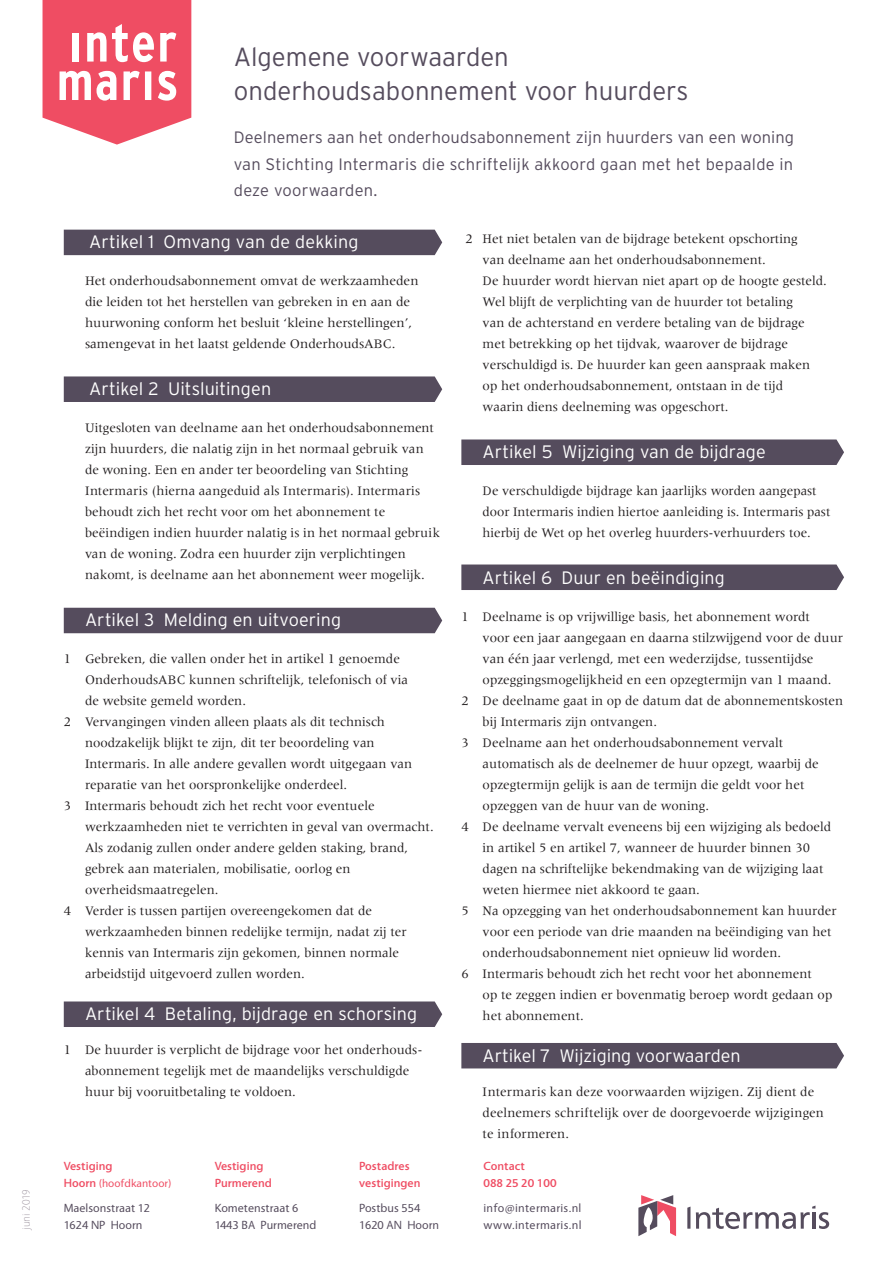
<style>
.page{position:relative;width:893px;height:1263px;background:#fff}
.page>*{position:absolute;margin:0;border:0;box-sizing:border-box;transform-origin:0 0}
.t1{font:300 26.25px/34.2px "Interstate";color:#554c5d}
.t2{font:300 18px "Interstate";letter-spacing:.005em;color:#fff}
.t3{font:300 16.5px/26.2px "Interstate";letter-spacing:.015em;color:#554c5d;text-align:justify}
.t4{font:13.5px/21px "Meridien LT Std";color:#231f20}
.t5{font:12px/16.5px "Vegur";color:#554c5d}
.t6{font:500 12px/16.5px "Vegur";color:#ef4d63}
.t7{font:12px "Vegur";letter-spacing:.025em;color:#554c5d}
.t8{font:11.25px "Vegur";color:#ef4d63}
.t9{font:300 11.25px "Vegur";letter-spacing:-.01em;color:#99909b}
.s1{font-weight:500;font-size:12px}
</style>
<div class="page">
<div style="left:64px;top:1001px;width:378px;height:26px;background:#554c5d"></div>
<div style="left:461px;top:1043px;width:383px;height:25px;background:#554c5d"></div>
<div style="left:461px;top:439px;width:383px;height:26px;background:#554c5d"></div>
<div style="left:461px;top:564px;width:383px;height:26px;background:#554c5d"></div>
<div style="left:64px;top:230px;width:378px;height:25px;background:#554c5d"></div>
<div style="left:64px;top:376px;width:378px;height:26px;background:#554c5d"></div>
<div style="left:64px;top:608px;width:378px;height:25px;background:#554c5d"></div>
<svg style="left:687px;top:1206px;width:3px;height:23px"></svg>
<svg style="left:696px;top:1205px;width:133px;height:24px"></svg>
<svg style="left:638px;top:1195px;width:38px;height:41px"></svg>
<svg style="left:43px;top:0;width:148px;height:145px"></svg>
<p class="t9" style="left:21px;top:1230px;width:42px;rotate:-90deg">juni 2019</p>
<h1 class="t1" style="left:234px;top:39px;width:456px">Algemene voorwaarden onderhoudsabonnement voor huurders</h1>
<p class="t3" style="left:234px;top:124px;width:562px">Deelnemers aan het onderhoudsabonnement zijn huurders van een woning van Stichting Intermaris die schriftelijk akkoord gaan met het bepaalde in deze voorwaarden.</p>
<h2 class="t2" style="left:89px;top:232px;width:271px">Artikel 1 Omvang van de dekking</h2>
<p class="t4" style="left:85px;top:270px;width:335px">Het onderhoudsabonnement omvat de werkzaamheden die leiden tot het herstellen van gebreken in en aan de huurwoning conform het besluit ‘kleine herstellingen’, samengevat in het laatst geldende OnderhoudsABC.</p>
<h2 class="t2" style="left:89px;top:379px;width:183px">Artikel 2 Uitsluitingen</h2>
<p class="t4" style="left:85px;top:417px;width:357px">Uitgesloten van deelname aan het onderhoudsabonnement zijn huurders, die nalatig zijn in het normaal gebruik van de woning. Een en ander ter beoordeling van Stichting Intermaris (hierna aangeduid als Intermaris). Intermaris behoudt zich het recht voor om het abonnement te beëindigen indien huurder nalatig is in het normaal gebruik van de woning. Zodra een huurder zijn verplichtingen nakomt, is deelname aan het abonnement weer mogelijk.</p>
<h2 class="t2" style="left:85px;top:610px;width:258px">Artikel 3 Melding en uitvoering</h2>
<p class="t4" style="left:64px;top:648px;width:338px">1 Gebreken, die vallen onder het in artikel 1 genoemde</p>
<p class="t4" style="left:85px;top:669px;width:324px">OnderhoudsABC kunnen schriftelijk, telefonisch of via</p>
<p class="t4" style="left:85px;top:690px;width:162px">de website gemeld worden.</p>
<p class="t4" style="left:64px;top:711px;width:323px">2 Vervangingen vinden alleen plaats als dit technisch</p>
<p class="t4" style="left:85px;top:732px;width:291px">noodzakelijk blijkt te zijn, dit ter beoordeling van</p>
<p class="t4" style="left:85px;top:753px;width:329px">Intermaris. In alle andere gevallen wordt uitgegaan van</p>
<p class="t4" style="left:85px;top:774px;width:264px">reparatie van het oorspronkelijke onderdeel.</p>
<p class="t4" style="left:64px;top:795px;width:312px">3 Intermaris behoudt zich het recht voor eventuele</p>
<p class="t4" style="left:85px;top:816px;width:350px">werkzaamheden niet te verrichten in geval van overmacht.</p>
<p class="t4" style="left:85px;top:837px;width:325px">Als zodanig zullen onder andere gelden staking, brand,</p>
<p class="t4" style="left:85px;top:858px;width:267px">gebrek aan materialen, mobilisatie, oorlog en</p>
<p class="t4" style="left:85px;top:879px;width:135px">overheidsmaatregelen.</p>
<p class="t4" style="left:64px;top:900px;width:310px">4 Verder is tussen partijen overeengekomen dat de</p>
<p class="t4" style="left:85px;top:921px;width:323px">werkzaamheden binnen redelijke termijn, nadat zij ter</p>
<p class="t4" style="left:85px;top:942px;width:316px">kennis van Intermaris zijn gekomen, binnen normale</p>
<p class="t4" style="left:85px;top:963px;width:221px">arbeidstijd uitgevoerd zullen worden.</p>
<h2 class="t2" style="left:85px;top:1004px;width:334px">Artikel 4 Betaling, bijdrage en schorsing</h2>
<p class="t4" style="left:85px;top:1039px;width:339px;text-indent:-21px">1 De huurder is verplicht de bijdrage voor het onderhouds&shy;abonnement tegelijk met de maandelijks verschuldigde huur bij vooruitbetaling te voldoen.</p>
<p class="t6" style="left:64px;top:1158px;width:50px">Vestiging</p>
<p class="t8" style="left:64px;top:1177px;width:109px"><span class="s1">Hoorn</span> (hoofdkantoor)</p>
<p class="t5" style="left:64px;top:1200px;width:88px">Maelsonstraat 12<br>1624 NP Hoorn</p>
<p class="t6" style="left:215px;top:1158px;width:59px">Vestiging<br>Purmerend</p>
<p class="t5" style="left:215px;top:1200px;width:103px">Kometenstraat 6<br>1443 BA Purmerend</p>
<p class="t6" style="left:359px;top:1158px;width:63px">Postadres vestigingen</p>
<p class="t5" style="left:359px;top:1200px;width:81px">Postbus 554<br>1620 AN Hoorn</p>
<p class="t4" style="left:483px;top:228px;width:346px;text-indent:-17px">2 Het niet betalen van de bijdrage betekent opschorting<br>van deelname aan het onderhoudsabonnement.<br>De huurder wordt hiervan niet apart op de hoogte gesteld.<br>Wel blijft de verplichting van de huurder tot betaling<br>van de achterstand en verdere betaling van de bijdrage met betrekking op het tijdvak, waarover de bijdrage verschuldigd is. De huurder kan geen aanspraak maken op het onderhoudsabonnement, ontstaan in de tijd waarin diens deelneming was opgeschort.</p>
<h2 class="t2" style="left:483px;top:442px;width:285px">Artikel 5 Wijziging van de bijdrage</h2>
<p class="t4" style="left:483px;top:480px;width:349px">De verschuldigde bijdrage kan jaarlijks worden aangepast door Intermaris indien hiertoe aanleiding is. Intermaris past hierbij de Wet op het overleg huurders-verhuurders toe.</p>
<h2 class="t2" style="left:483px;top:568px;width:244px">Artikel 6 Duur en beëindiging</h2>
<p class="t4" style="left:461px;top:606px;width:350px">1 Deelname is op vrijwillige basis, het abonnement wordt</p>
<p class="t4" style="left:483px;top:627px;width:362px">voor een jaar aangegaan en daarna stilzwijgend voor de duur</p>
<p class="t4" style="left:483px;top:648px;width:332px">van één jaar verlengd, met een wederzijdse, tussentijdse</p>
<p class="t4" style="left:483px;top:669px;width:350px">opzeggingsmogelijkheid en een opzegtermijn van 1 maand.</p>
<p class="t4" style="left:461px;top:690px;width:383px">2 De deelname gaat in op de datum dat de abonnementskosten</p>
<p class="t4" style="left:483px;top:711px;width:176px">bij Intermaris zijn ontvangen.</p>
<p class="t4" style="left:461px;top:732px;width:323px">3 Deelname aan het onderhoudsabonnement vervalt</p>
<p class="t4" style="left:483px;top:753px;width:338px">automatisch als de deelnemer de huur opzegt, waarbij de</p>
<p class="t4" style="left:483px;top:774px;width:323px">opzegtermijn gelijk is aan de termijn die geldt voor het</p>
<p class="t4" style="left:483px;top:795px;width:228px">opzeggen van de huur van de woning.</p>
<p class="t4" style="left:461px;top:816px;width:371px">4 De deelname vervalt eveneens bij een wijziging als bedoeld</p>
<p class="t4" style="left:483px;top:837px;width:329px">in artikel 5 en artikel 7, wanneer de huurder binnen 30</p>
<p class="t4" style="left:483px;top:858px;width:342px">dagen na schriftelijke bekendmaking van de wijziging laat</p>
<p class="t4" style="left:483px;top:879px;width:219px">weten hiermee niet akkoord te gaan.</p>
<p class="t4" style="left:461px;top:900px;width:377px">5 Na opzegging van het onderhoudsabonnement kan huurder</p>
<p class="t4" style="left:483px;top:921px;width:350px">voor een periode van drie maanden na beëindiging van het</p>
<p class="t4" style="left:483px;top:942px;width:300px">onderhoudsabonnement niet opnieuw lid worden.</p>
<p class="t4" style="left:461px;top:963px;width:352px">6 Intermaris behoudt zich het recht voor het abonnement</p>
<p class="t4" style="left:483px;top:984px;width:351px">op te zeggen indien er bovenmatig beroep wordt gedaan op</p>
<p class="t4" style="left:483px;top:1005px;width:103px">het abonnement.</p>
<h2 class="t2" style="left:483px;top:1046px;width:260px">Artikel 7 Wijziging voorwaarden</h2>
<p class="t4" style="left:483px;top:1081px;width:343px">Intermaris kan deze voorwaarden wijzigen. Zij dient de deelnemers schriftelijk over de doorgevoerde wijzigingen te informeren.</p>
<p class="t6" style="left:483px;top:1158px;width:75px">Contact<br>088 25 20 100</p>
<p class="t7" style="left:483px;top:1202px;width:99px">info@intermaris.nl</p>
<p class="t7" style="left:483px;top:1219px;width:100px">www.intermaris.nl</p>
</div>
